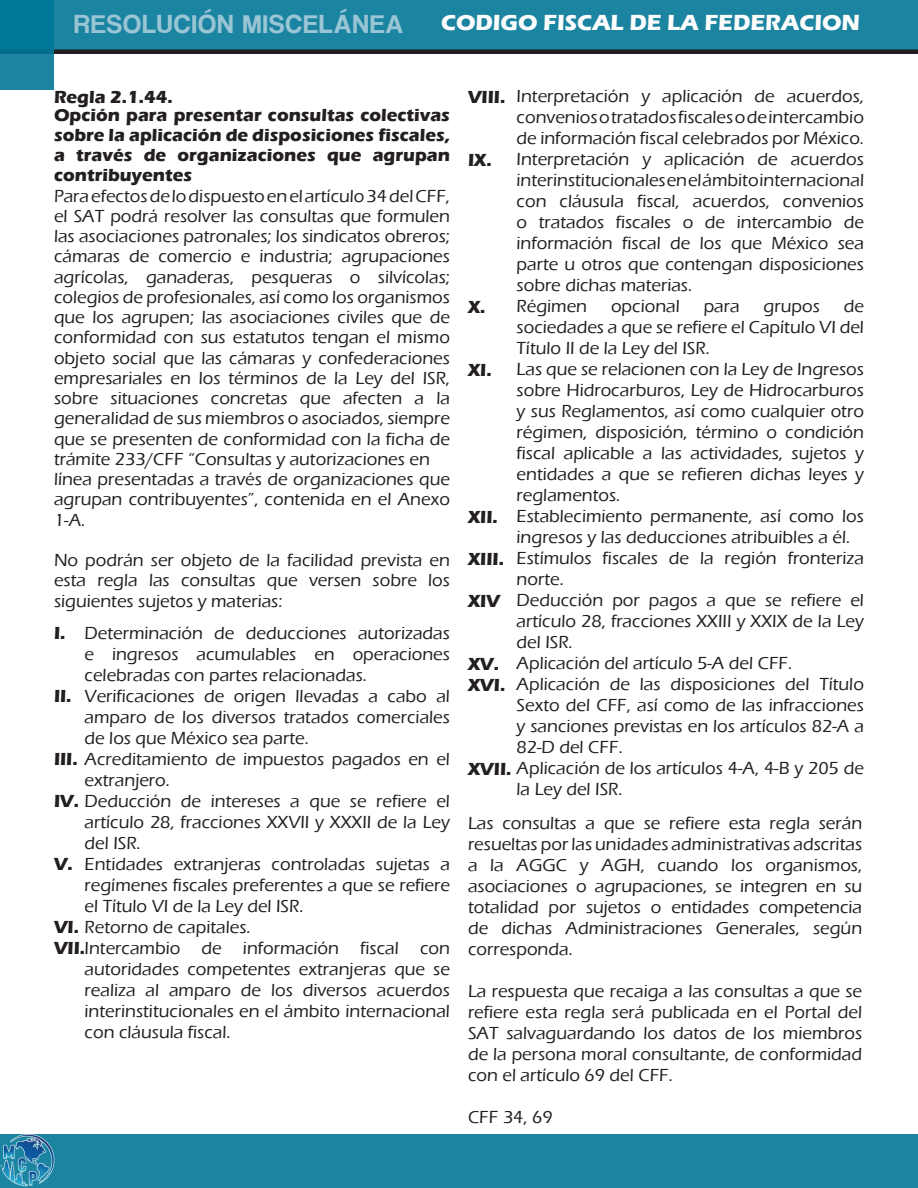
<style>
.page{position:relative;width:918px;height:1188px;background:#fff}
.page>*{position:absolute;margin:0;border:0;box-sizing:border-box;transform-origin:0 0}
.t1{font:27px "Coolvetica Rg";letter-spacing:.05em;color:#9ac5d5}
.t2{font:700 22.5px "Eras ITC";color:#fcfcfc}
.t3{font:500 18px/21px "Eras ITC";color:#231f20;text-align:justify}
.t4{font:700 18px/20.2px "Eras ITC";color:#231f20;text-align:justify}
.s1{font-weight:700}
</style>
<div class="page">
<div style="left:0;top:0;width:918px;height:54px;background:#1a84a1"></div>
<hr style="left:0;top:50px;width:918px;height:4px;background:#231f20">
<svg style="left:0;top:0;width:54px;height:90px;background:#0b7c9a"></svg>
<div style="left:0;top:1134px;width:918px;height:54px;background:#1a84a1"></div>
<img style="left:0;top:1134px;width:55px;height:53px">
<h1 class="t1" style="left:74px;top:8px;width:331px">RESOLUCIÓN MISCELÁNEA</h1>
<p class="t2" style="left:441px;top:9px;width:421px">CODIGO FISCAL DE LA FEDERACION</p>
<p class="t4" style="left:54px;top:86px;width:120px">Regla 2.1.44.</p>
<p class="t3" style="left:517px;top:86px;width:349px">Interpretación y aplicación de acuerdos, convenios o tratados fiscales o de intercambio de información fiscal celebrados por México.</p>
<p class="t3" style="left:517px;top:149px;width:349px">Interpretación y aplicación de acuerdos interinstitucionales en el ámbito internacional con cláusula fiscal, acuerdos, convenios o tratados fiscales o de intercambio de información fiscal de los que México sea parte u otros que contengan disposiciones sobre dichas materias.</p>
<p class="t3" style="left:517px;top:296px;width:72px">Régimen</p>
<p class="t3" style="left:611px;top:296px;width:70px">opcional</p>
<p class="t3" style="left:704px;top:296px;width:38px">para</p>
<p class="t3" style="left:764px;top:296px;width:58px">grupos</p>
<p class="t4" style="left:468px;top:86px;width:39px">VIII.</p>
<p class="t4" style="left:54px;top:104px;width:398px">Opción para presentar consultas colectivas sobre la aplicación de disposiciones fiscales, a través de organizaciones que agrupan contribuyentes</p>
<p class="t3" style="left:54px;top:186px;width:398px;line-height:20.2px">Para efectos de lo dispuesto en el artículo 34 del CFF, el SAT podrá resolver las consultas que formulen las asociaciones patronales; los sindicatos obreros; cámaras de comercio e industria; agrupaciones agrícolas, ganaderas, pesqueras o silvícolas; colegios de profesionales, así como los organismos que los agrupen; las asociaciones civiles que de conformidad con sus estatutos tengan el mismo objeto social que las cámaras y confederaciones empresariales en los términos de la Ley del ISR, sobre situaciones concretas que afecten a la generalidad de sus miembros o asociados, siempre que se presenten de conformidad con la ficha de trámite 233/CFF “Consultas y autorizaciones en</p>
<p class="t3" style="left:54px;top:469px;width:398px;line-height:20.2px">línea presentadas a través de organizaciones que agrupan contribuyentes”, contenida en el Anexo 1-A.</p>
<p class="t3" style="left:54px;top:550px;width:398px;line-height:20.2px">No podrán ser objeto de la facilidad prevista en esta regla las consultas que versen sobre los siguientes sujetos y materias:</p>
<p class="t4" style="left:468px;top:149px;width:25px">IX.</p>
<p class="t3" style="left:517px;top:296px;width:349px;text-indent:327px">de sociedades a que se refiere el Capítulo VI del Título II de la Ley del ISR.</p>
<p class="t3" style="left:517px;top:359px;width:349px">Las que se relacionen con la Ley de Ingresos sobre Hidrocarburos, Ley de Hidrocarburos y sus Reglamentos, así como cualquier otro régimen, disposición, término o condición fiscal aplicable a las actividades, sujetos y entidades a que se refieren dichas leyes y reglamentos.</p>
<p class="t3" style="left:517px;top:506px;width:349px">Establecimiento permanente, así como los ingresos y las deducciones atribuibles a él.</p>
<p class="t3" style="left:517px;top:548px;width:349px">Estímulos fiscales de la región fronteriza norte.</p>
<p class="t3" style="left:517px;top:590px;width:349px">Deducción por pagos a que se refiere el artículo 28, fracciones XXIII y XXIX de la Ley del ISR.</p>
<p class="t3" style="left:517px;top:653px;width:277px">Aplicación del artículo 5-A del CFF.</p>
<p class="t3" style="left:517px;top:674px;width:349px">Aplicación de las disposiciones del Título Sexto del CFF, así como de las infracciones y sanciones previstas en los artículos 82-A a 82-D del CFF.</p>
<p class="t3" style="left:517px;top:779px;width:107px">la Ley del ISR.</p>
<p class="t3" style="left:468px;top:813px;width:396px">Las consultas a que se refiere esta regla serán resueltas por las unidades administrativas adscritas a la AGGC y AGH, cuando los organismos, asociaciones o agrupaciones, se integren en su totalidad por sujetos o entidades competencia de dichas Administraciones Generales, según corresponda.</p>
<p class="t3" style="left:468px;top:981px;width:396px">La respuesta que recaiga a las consultas a que se refiere esta regla será publicada en el Portal del SAT salvaguardando los datos de los miembros de la persona moral consultante, de conformidad con el artículo 69 del CFF.</p>
<p class="t3" style="left:468px;top:1107px;width:86px">CFF 34, 69</p>
<p class="t4" style="left:468px;top:296px;width:19px">X.</p>
<p class="t4" style="left:468px;top:359px;width:25px">XI.</p>
<p class="t4" style="left:468px;top:506px;width:31px">XII.</p>
<p class="t4" style="left:468px;top:548px;width:38px">XIII.</p>
<p class="t4" style="left:468px;top:590px;width:34px">XIV</p>
<p class="t3" style="left:85px;top:622px;width:367px">Determinación de deducciones autorizadas e ingresos acumulables en operaciones celebradas con partes relacionadas.</p>
<p class="t3" style="left:85px;top:685px;width:367px">Verificaciones de origen llevadas a cabo al amparo de los diversos tratados comerciales de los que México sea parte.</p>
<p class="t3" style="left:85px;top:769px;width:87px">extranjero.</p>
<p class="t3" style="left:85px;top:811px;width:367px">artículo 28, fracciones XXVII y XXXII de la Ley del ISR.</p>
<p class="t3" style="left:85px;top:853px;width:367px">Entidades extranjeras controladas sujetas a regímenes fiscales preferentes a que se refiere el Título VI de la Ley del ISR.</p>
<p class="t4" style="left:54px;top:623px;width:13px">I.</p>
<p class="t4" style="left:468px;top:653px;width:33px">XV.</p>
<p class="t4" style="left:468px;top:674px;width:39px">XVI.</p>
<p class="t4" style="left:54px;top:686px;width:19px">II.</p>
<p class="t3" style="left:54px;top:748px;width:397px"><span class="s1">III.</span> Acreditamiento de impuestos pagados en el</p>
<p class="t3" style="left:54px;top:790px;width:398px"><span class="s1">IV.</span> Deducción de intereses a que se refiere el</p>
<p class="t3" style="left:468px;top:758px;width:397px"><span class="s1">XVII.</span> Aplicación de los artículos 4-A, 4-B y 205 de</p>
<p class="t4" style="left:54px;top:854px;width:20px">V.</p>
<p class="t3" style="left:54px;top:916px;width:198px"><span class="s1">VI.</span> Retorno de capitales.</p>
<p class="t3" style="left:54px;top:937px;width:397px"><span class="s1">VII.</span>Intercambio de información fiscal con</p>
<p class="t3" style="left:85px;top:958px;width:367px">autoridades competentes extranjeras que se realiza al amparo de los diversos acuerdos interinstitucionales en el ámbito internacional con cláusula fiscal.</p>
</div>
